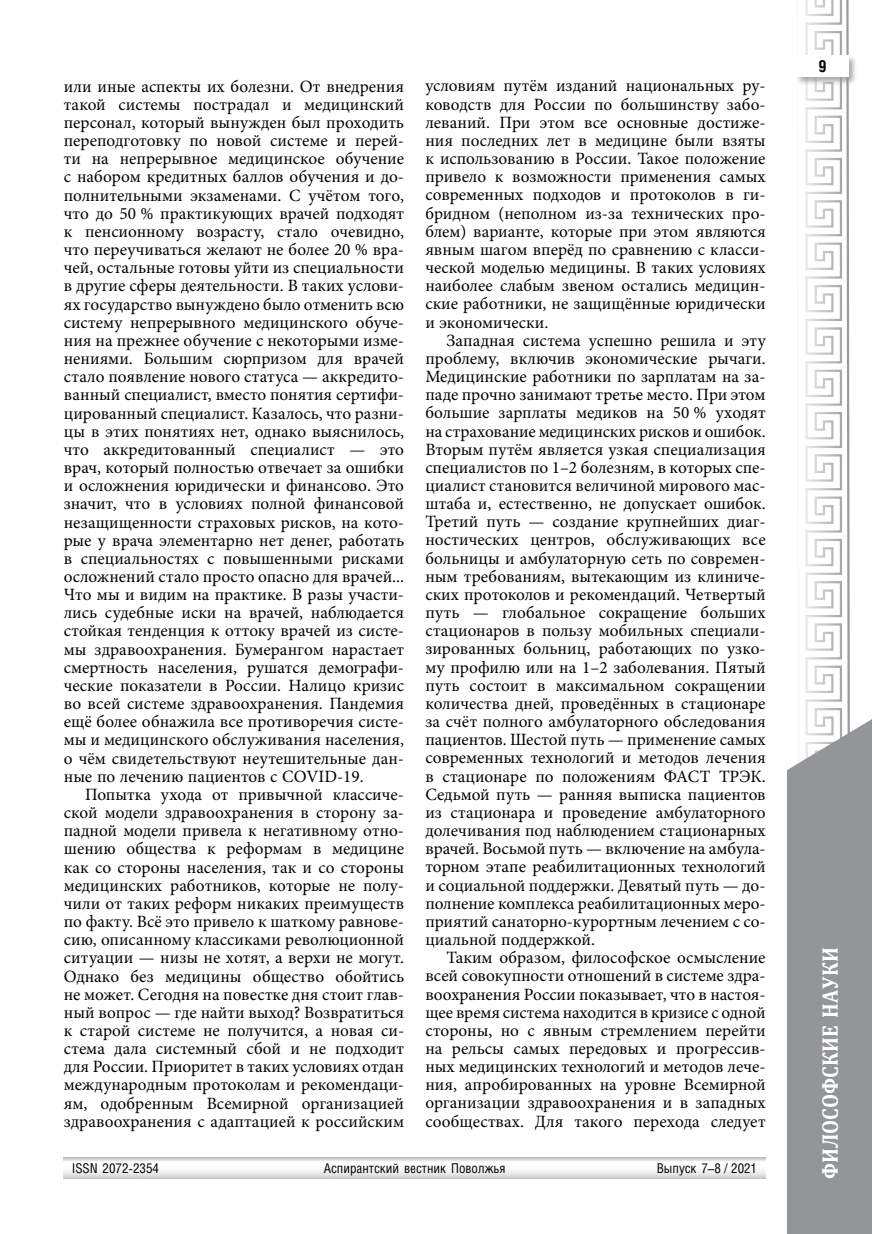
<style>
.page{position:relative;width:872px;height:1234px;background:#fff}
.page>*{position:absolute;margin:0;border:0;box-sizing:border-box;transform-origin:0 0}
.t1{font:700 22.5px "Cambria";letter-spacing:.005em;color:#fff;scale:.9 1}
.t2{font:17.25px/18.1px "Minion Pro";color:#000;text-align:justify}
.t3{font:700 16.5px "Helios Cond C";color:#000}
.t4{font:13.5px "Helios Cond C";color:#000}
</style>
<div class="page">
<svg style="left:805px;top:0;width:45px;height:706px"></svg>
<svg style="left:64px;top:1157px;width:701px;height:21px"></svg>
<div style="left:796px;top:55px;width:61px;height:30px;background:#939598;opacity:.75"></div>
<div style="left:796px;top:55px;width:52px;height:22px;background:#fff"></div>
<svg style="left:787px;top:706px;width:85px;height:527px;background:#9a9c9e"></svg>
<p class="t2" style="left:64px;top:77px;width:342px">или иные аспекты их болезни. От внедрения такой системы пострадал и медицинский персонал, который вынужден был проходить переподготовку по новой системе и перей&shy;ти на непрерывное медицинское обучение с набором кредитных баллов обучения и до&shy;полнительными экзаменами. С учётом того, что до 50 % практикующих врачей подходят к пенсионному возрасту, стало очевидно, что переучиваться желают не более 20 % вра&shy;чей, остальные готовы уйти из специальности в другие сферы деятельности. В таких услови&shy;ях государство вынуждено было отменить всю систему непрерывного медицинского обуче&shy;ния на прежнее обучение с некоторыми изме&shy;нениями. Большим сюрпризом для врачей стало появление нового статуса — аккредито&shy;ванный специалист, вместо понятия сертифи&shy;цированный специалист. Казалось, что разни&shy;цы в этих понятиях нет, однако выяснилось, что аккредитованный специалист — это врач, который полностью отвечает за ошибки и осложнения юридически и финансово. Это значит, что в условиях полной финансовой незащищенности страховых рисков, на кото&shy;рые у врача элементарно нет денег, работать в специальностях с повышенными рисками осложнений стало просто опасно для врачей...<br>Что мы и видим на практике. В разы участи&shy;лись судебные иски на врачей, наблюдается стойкая тенденция к оттоку врачей из систе&shy;мы здравоохранения. Бумерангом нарастает смертность населения, рушатся демографи&shy;ческие показатели в России. Налицо кризис во всей системе здравоохранения. Пандемия ещё более обнажила все противоречия систе&shy;мы и медицинского обслуживания населения, о чём свидетельствуют неутешительные дан&shy;ные по лечению пациентов с COVID-19.</p>
<p class="t2" style="left:64px;top:785px;width:342px;text-indent:21px">Попытка ухода от привычной классиче&shy;ской модели здравоохранения в сторону за&shy;падной модели привела к негативному отно&shy;шению общества к реформам в медицине как со стороны населения, так и со стороны медицинских работников, которые не полу&shy;чили от таких реформ никаких преимуществ по факту. Всё это привело к шаткому равнове&shy;сию, описанному классиками революционной ситуации — низы не хотят, а верхи не могут.<br>Однако без медицины общество обойтись не может. Сегодня на повестке дня стоит глав&shy;ный вопрос — где найти выход? Возвратиться к старой системе не получится, а новая си&shy;стема дала системный сбой и не подходит для России. Приоритет в таких условиях отдан международным протоколам и рекомендаци&shy;ям, одобренным Всемирной организацией здравоохранения с адаптацией к российским</p>
<p class="t2" style="left:425px;top:77px;width:342px">условиям путём изданий национальных ру&shy;ководств для России по большинству забо&shy;леваний. При этом все основные достиже&shy;ния последних лет в медицине были взяты к использованию в России. Такое положение привело к возможности применения самых современных подходов и протоколов в ги&shy;бридном (неполном из-за технических про&shy;блем) варианте, которые при этом являются явным шагом вперёд по сравнению с класси&shy;ческой моделью медицины. В таких условиях наиболее слабым звеном остались медицин&shy;ские работники, не защищённые юридически и экономически.</p>
<p class="t2" style="left:425px;top:331px;width:342px;text-align:left;text-indent:21px">Западная система успешно решила и эту проблему, включив экономические рычаги.<br>Медицинские работники по зарплатам на за&shy;паде прочно занимают третье место. При этом большие зарплаты медиков на 50 % уходят на страхование медицинских рисков и ошибок.<br>Вторым путём является узкая специализация специалистов по 1–2 болезням, в которых спе&shy;циалист становится величиной мирового мас&shy;штаба и, естественно, не допускает ошибок.<br>Третий путь — создание крупнейших диаг&shy;ностических центров, обслуживающих все больницы и амбулаторную сеть по современ&shy;ным требованиям, вытекающим из клиниче&shy;ских протоколов и рекомендаций. Четвертый путь — глобальное сокращение больших стационаров в пользу мобильных специали&shy;зированных больниц, работающих по узко&shy;му профилю или на 1–2 заболевания. Пятый путь состоит в максимальном сокращении количества дней, проведённых в стационаре за счёт полного амбулаторного обследования пациентов. Шестой путь — применение самых современных технологий и методов лечения в стационаре по положениям ФАСТ ТРЭК.<br>Седьмой путь — ранняя выписка пациентов из стационара и проведение амбулаторного долечивания под наблюдением стационарных врачей. Восьмой путь — включение на амбула&shy;торном этапе реабилитационных технологий и социальной поддержки. Девятый путь — до&shy;полнение комплекса реабилитационных меро&shy;приятий санаторно-курортным лечением с со&shy;циальной поддержкой.</p>
<p class="t2" style="left:425px;top:948px;width:342px;text-indent:21px">Таким образом, философское осмысление всей совокупности отношений в системе здра&shy;воохранения России показывает, что в настоя&shy;щее время система находится в кризисе с одной стороны, но с явным стремлением перейти на рельсы самых передовых и прогрессив&shy;ных медицинских технологий и методов лече&shy;ния, апробированных на уровне Всемирной организации здравоохранения и в западных сообществах. Для такого перехода следует</p>
<p class="t4" style="left:72px;top:1159px;width:88px">ISSN 2072-2354</p>
<p class="t4" style="left:324px;top:1159px;width:183px">Аспирантский вестник Поволжья</p>
<p class="t4" style="left:657px;top:1159px;width:102px">Выпуск 7–8 / 2021</p>
<p class="t3" style="left:818px;top:56px;width:10px">9</p>
<h1 class="t1" style="left:814px;top:1178px;width:259px;rotate:-90deg">ФИЛОСОФСКИЕ НАУКИ</h1>
</div>
